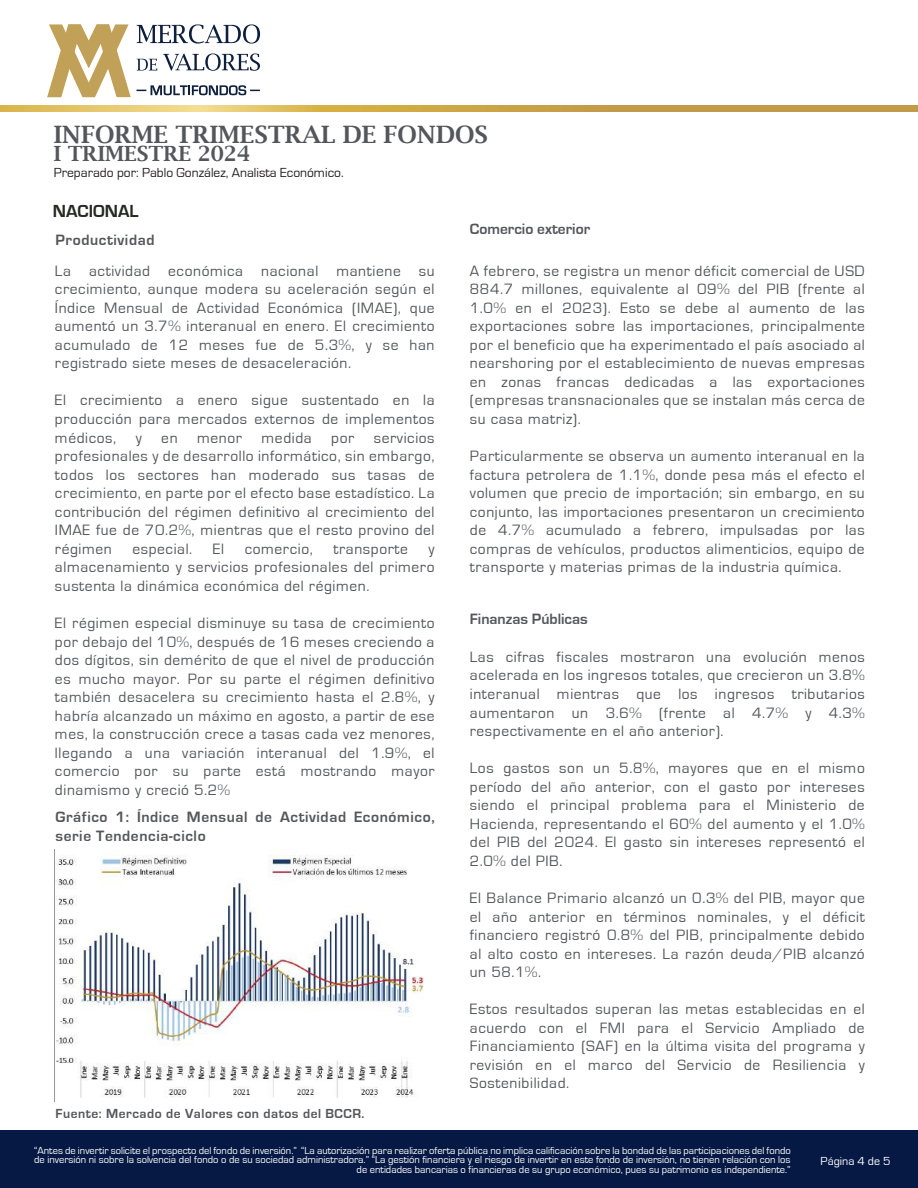
<style>
.page{position:relative;width:918px;height:1188px;background:#fff}
.page>*{position:absolute;margin:0;border:0;box-sizing:border-box;transform-origin:0 0}
.t1{font:600 24px "Lucida Bright";color:#53565b}
.t2{font:600 21px "Lucida Bright";color:#53565b}
.t3{font:700 18px "Eurostile";color:#262922}
.t4{font:15.45px/18.6px "Eurostile";letter-spacing:.04em;color:#53565b;text-align:justify}
.t5{font:700 15.45px/19.5px "Eurostile";letter-spacing:.04em;color:#53565b}
.t6{font:700 15.45px "Eurostile";color:#53565b}
.t7{font:13.5px "Eurostile";color:#231f20}
.t8{font:700 13.5px "Eurostile";letter-spacing:.04em;color:#53565b}
.t9{font:12px "Eurostile";color:#fff}
.t10{font:10.5px/9.4px "Eurostile";color:#fff;text-align:right}
</style>
<div class="page">
<div style="left:0;top:1130px;width:918px;height:58px;background:#051944"></div>
<svg style="left:0;top:106px;width:918px;height:6px"></svg>
<svg style="left:47px;top:24px;width:213px;height:73px"></svg>
<img style="left:56px;top:849px;width:368px;height:249px">
<h1 class="t1" style="left:54px;top:121px;width:436px">INFORME TRIMESTRAL DE FONDOS</h1>
<h2 class="t2" style="left:54px;top:142px;width:198px">I TRIMESTRE 2024</h2>
<p class="t7" style="left:54px;top:165px;width:291px">Preparado por: Pablo González, Analista Económico.</p>
<p class="t3" style="left:53px;top:201px;width:87px">NACIONAL</p>
<p class="t5" style="left:56px;top:230px;width:101px">Productividad</p>
<p class="t4" style="left:55px;top:262px;width:381px">La actividad económica nacional mantiene su crecimiento, aunque modera su aceleración según el Índice Mensual de Actividad Económica (IMAE), que aumentó un 3.7% interanual en enero. El crecimiento acumulado de 12 meses fue de 5.3%, y se han registrado siete meses de desaceleración.</p>
<p class="t4" style="left:55px;top:391px;width:381px">El crecimiento a enero sigue sustentado en la producción para mercados externos de implementos médicos,</p>
<p class="t4" style="left:55px;top:429px;width:381px;text-indent:319px">servicios profesionales y de desarrollo informático, sin embargo, todos los sectores han moderado sus tasas de crecimiento, en parte por el efecto base estadístico. La contribución del régimen definitivo al crecimiento del IMAE fue de 70.2%, mientras que el resto provino del régimen</p>
<p class="t4" style="left:136px;top:429px;width:8px">y</p>
<p class="t4" style="left:161px;top:429px;width:18px">en</p>
<p class="t4" style="left:197px;top:429px;width:46px">menor</p>
<p class="t4" style="left:262px;top:429px;width:52px">medida</p>
<p class="t4" style="left:331px;top:429px;width:25px">por</p>
<p class="t4" style="left:132px;top:540px;width:61px">especial.</p>
<p class="t4" style="left:213px;top:540px;width:13px">El</p>
<p class="t4" style="left:245px;top:540px;width:70px">comercio,</p>
<p class="t4" style="left:333px;top:540px;width:76px">transporte</p>
<p class="t4" style="left:55px;top:540px;width:381px;text-indent:374px">y almacenamiento y servicios profesionales del primero sustenta la dinámica económica del régimen.</p>
<p class="t4" style="left:55px;top:614px;width:381px">El régimen especial disminuye su tasa de crecimiento por debajo del 10%, después de 16 meses creciendo a dos dígitos, sin demérito de que el nivel de producción es mucho mayor. Por su parte el régimen definitivo también desacelera su crecimiento hasta el 2.8%, y habría alcanzado un máximo en agosto, a partir de ese mes, la construcción crece a tasas cada vez menores, llegando a una variación interanual del 1.9%, el comercio por su parte está mostrando mayor dinamismo y creció 5.2%</p>
<p class="t5" style="left:56px;top:807px;width:381px">Gráfico 1: Índice Mensual de Actividad Económico, serie Tendencia-ciclo</p>
<p class="t8" style="left:56px;top:1106px;width:310px">Fuente: Mercado de Valores con datos del BCCR.</p>
<p class="t6" style="left:470px;top:221px;width:122px">Comercio exterior</p>
<p class="t4" style="left:470px;top:262px;width:396px">A febrero, se registra un menor déficit comercial de USD 884.7 millones, equivalente al 09% del PIB (frente al 1.0% en el 2023). Esto se debe al aumento de las exportaciones sobre las importaciones, principalmente por el beneficio que ha experimentado el país asociado al nearshoring por el establecimiento de nuevas empresas en zonas francas dedicadas a las exportaciones (empresas transnacionales que se instalan más cerca de su casa matriz).</p>
<p class="t4" style="left:470px;top:447px;width:396px">Particularmente se observa un aumento interanual en la factura petrolera de 1.1%, donde pesa más el efecto el volumen que precio de importación; sin embargo, en su conjunto, las importaciones presentaron un crecimiento de 4.7% acumulado a febrero, impulsadas por las compras de vehículos, productos alimenticios, equipo de transporte y materias primas de la industria química.</p>
<p class="t6" style="left:470px;top:611px;width:119px">Finanzas Públicas</p>
<p class="t4" style="left:470px;top:648px;width:396px">Las cifras fiscales mostraron una evolución menos acelerada en los ingresos totales, que crecieron un 3.8% interanual mientras que los ingresos tributarios aumentaron un 3.6% (frente al 4.7% y 4.3% respectivamente en el año anterior).</p>
<p class="t4" style="left:470px;top:759px;width:396px">Los gastos son un 5.8%, mayores que en el mismo período del año anterior, con el gasto por intereses siendo el principal problema para el Ministerio de Hacienda, representando el 60% del aumento y el 1.0% del PIB del 2024. El gasto sin intereses representó el 2.0% del PIB.</p>
<p class="t4" style="left:470px;top:889px;width:396px">El Balance Primario alcanzó un 0.3% del PIB, mayor que el año anterior en términos nominales, y el déficit financiero registró 0.8% del PIB, principalmente debido al alto costo en intereses. La razón deuda/PIB alcanzó un 58.1%.</p>
<p class="t4" style="left:470px;top:1000px;width:396px">Estos resultados superan las metas establecidas en el acuerdo con el FMI para el Servicio Ampliado de Financiamiento (SAF) en la última visita del programa y revisión en el marco del Servicio de Resiliencia y Sostenibilidad.</p>
<p class="t10" style="left:34px;top:1146px;width:758px">“Antes de invertir solicite el prospecto del fondo de inversión.” “La autorización para realizar oferta pública no implica calificación sobre la bondad de las participaciones del fondo de inversión ni sobre la solvencia del fondo o de su sociedad administradora.” “La gestión financiera y el riesgo de invertir en este fondo de inversión, no tienen relación con los de entidades bancarias o financieras de su grupo económico, pues su patrimonio es independiente.”</p>
<p class="t9" style="left:821px;top:1155px;width:71px">Página 4 de 5</p>
</div>
